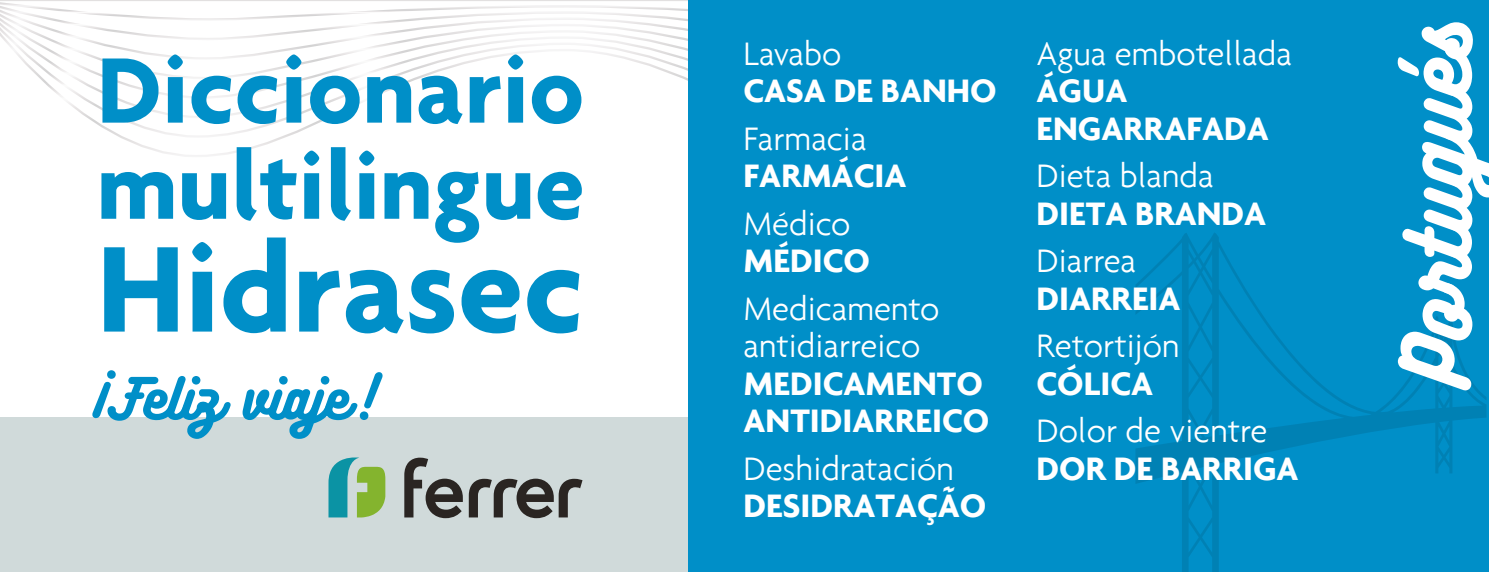
<style>
.page{position:relative;width:1489px;height:572px;background:#fff}
.page>*{position:absolute;margin:0;border:0;box-sizing:border-box;transform-origin:0 0}
.t1{font:700 132px "Agenda";color:#008fc8}
.t2{font:700 100.5px/96px "Agenda";color:#008fc8}
.t3{font:82.5px "Bukhari Script";color:#fff}
.t4{font:52.25px "Bukhari Script";color:#008fc8}
.t5{font:300 35px/37.5px "Agenda";color:#fff}
.t6{font:700 35px/37.5px "Agenda";color:#fff}
</style>
<div class="page">
<svg style="left:72px;top:106px;width:282px;height:34px"></svg>
<svg style="left:32px;top:71px;width:656px;height:35px"></svg>
<svg style="left:1px;top:37px;width:687px;height:34px"></svg>
<svg style="left:0;top:2px;width:688px;height:35px"></svg>
<svg style="left:0;top:0;width:688px;height:1px"></svg>
<div style="left:0;top:417px;width:688px;height:155px;background:#d0dada"></div>
<svg style="left:469px;top:479px;width:113px;height:39px"></svg>
<svg style="left:404px;top:458px;width:59px;height:60px"></svg>
<svg style="left:328px;top:457px;width:57px;height:60px"></svg>
<div style="left:688px;top:0;width:800px;height:572px;background:#008fc8"></div>
<svg style="left:1135px;top:233px;width:351px;height:339px"></svg>
<h2 class="t2" style="left:97px;top:40px;width:489px">Diccionario multilingue</h2>
<h1 class="t1" style="left:97px;top:208px;width:488px">Hidrasec</h1>
<h3 class="t4" style="left:80px;top:370px;width:298px">¡Feliz viaje!</h3>
<p class="t5" style="left:743px;top:34px;width:99px">Lavabo</p>
<p class="t6" style="left:743px;top:71px;width:255px">CASA DE BANHO</p>
<p class="t5" style="left:743px;top:119px;width:125px">Farmacia</p>
<p class="t6" style="left:743px;top:156px;width:164px">FARMÁCIA</p>
<p class="t5" style="left:743px;top:204px;width:108px">Médico</p>
<p class="t6" style="left:743px;top:241px;width:128px">MÉDICO</p>
<p class="t5" style="left:743px;top:289px;width:197px">Medicamento antidiarreico</p>
<p class="t6" style="left:743px;top:364px;width:247px">MEDICAMENTO<br>ANTIDIARREICO</p>
<p class="t5" style="left:743px;top:449px;width:212px">Deshidratación</p>
<p class="t6" style="left:743px;top:486px;width:244px">DESIDRATAÇÃO</p>
<p class="t5" style="left:1036px;top:34px;width:257px">Agua embotellada</p>
<p class="t6" style="left:1036px;top:71px;width:234px">ÁGUA<br>ENGARRAFADA</p>
<p class="t5" style="left:1036px;top:157px;width:179px">Dieta blanda</p>
<p class="t6" style="left:1036px;top:194px;width:231px">DIETA BRANDA</p>
<p class="t5" style="left:1036px;top:242px;width:101px">Diarrea</p>
<p class="t6" style="left:1036px;top:279px;width:146px">DIARREIA</p>
<p class="t5" style="left:1036px;top:327px;width:145px">Retortijón</p>
<p class="t6" style="left:1036px;top:364px;width:118px">CÓLICA</p>
<p class="t5" style="left:1036px;top:412px;width:232px">Dolor de vientre</p>
<p class="t6" style="left:1036px;top:449px;width:264px">DOR DE BARRIGA</p>
<h3 class="t3" style="left:1392px;top:387px;width:368px;rotate:-90deg">Portugués</h3>
</div>
